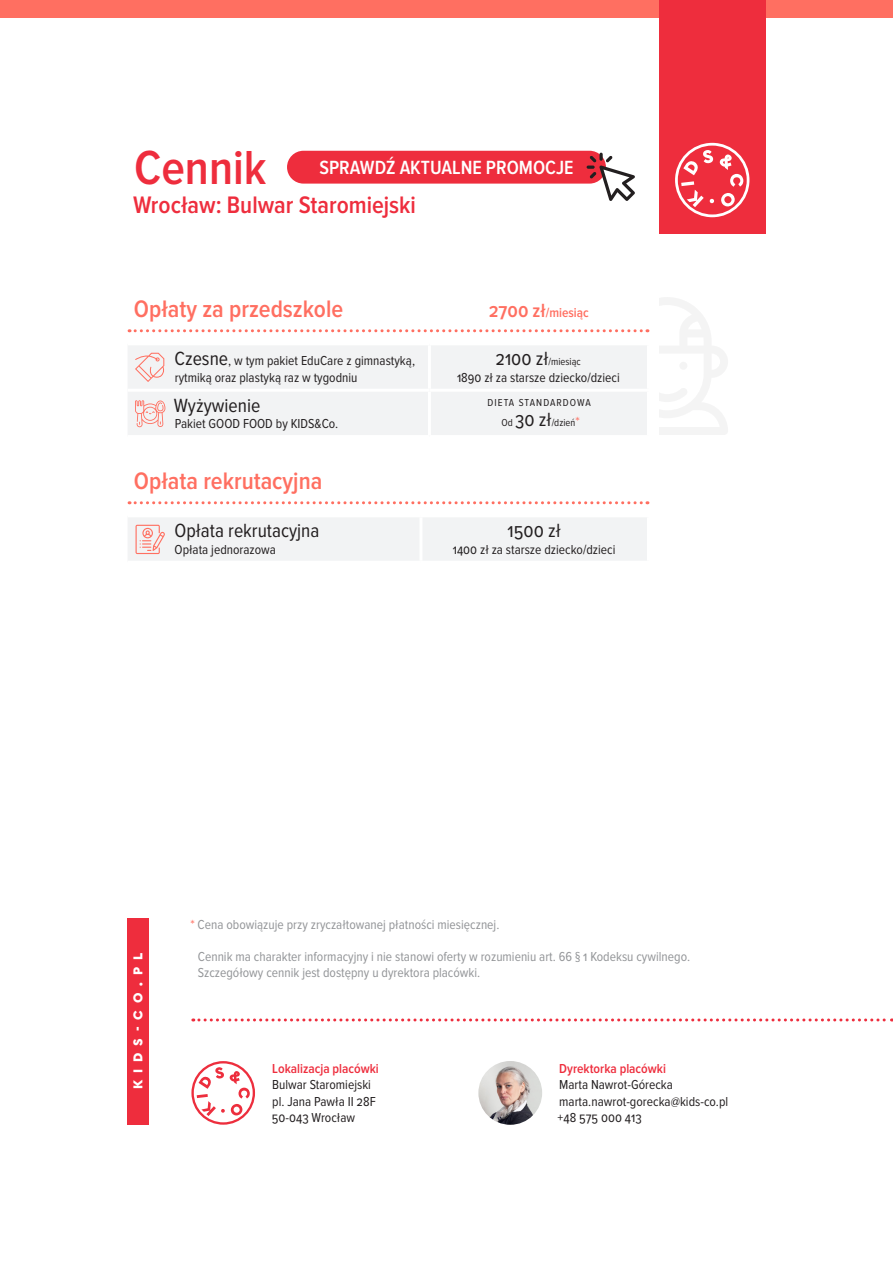
<style>
.page{position:relative;width:893px;height:1263px;background:#fff}
.page>*{position:absolute;margin:0;border:0;box-sizing:border-box;transform-origin:0 0}
.t1{font:600 49.5px "Proxima Nova Cond";color:#ee2d3d}
.t2{font:600 24.75px "Proxima Nova Cond";color:#ff6f61}
.t3{font:600 24.75px "Proxima Nova Cond";color:#ee2d3d}
.t4{font:19.8px "Proxima Nova Cond";color:#231f20}
.t5{font:600 19.8px "Proxima Nova Cond";color:#fff}
.t6{font:13.5px/16.2px "Proxima Nova Cond";color:#231f20}
.t7{font:13.5px/16.2px "Proxima Nova Cond";color:#939598}
.t8{font:600 13.5px "Proxima Nova Cond";color:#ee2d3d}
.t9{font:600 13.5px "Proxima Nova Cond";color:#ff6f61}
.t10{font:900 13.5px "Cera GR";letter-spacing:.52em;color:#fff}
.t11{font:10.5px/19.8px "Proxima Nova Cond";letter-spacing:.09em;color:#231f20;text-align:center}
.t12{font:10.5px "Proxima Nova Cond";color:#231f20}
.s1{font-size:19.8px}
.s2{font-size:13.5px;color:#ff6f61}
.s3{color:#ff6f61}
</style>
<div class="page">
<svg style="left:129px;top:329px;width:519px;height:3px"></svg>
<svg style="left:129px;top:501px;width:519px;height:3px"></svg>
<div style="left:128px;top:346px;width:519px;height:89px;background:#f2f3f4"></div>
<hr style="left:428px;top:345px;width:3px;height:44px;background:#fff">
<hr style="left:128px;top:389px;width:301px;height:3px;background:#fff">
<hr style="left:429px;top:389px;width:221px;height:3px;background:#fff">
<hr style="left:428px;top:392px;width:3px;height:43px;background:#fff">
<svg style="left:135px;top:353px;width:30px;height:29px"></svg>
<svg style="left:135px;top:400px;width:30px;height:27px"></svg>
<div style="left:128px;top:518px;width:519px;height:42px;background:#f2f3f4"></div>
<div style="left:0;top:0;width:893px;height:17px;background:#ff6f61"></div>
<svg style="left:659px;top:297px;width:69px;height:138px"></svg>
<div style="left:679px;top:362px;width:8px;height:8px;background:#f4f4f4;border-radius:50%"></div>
<svg style="left:193px;top:1018px;width:699px;height:3px"></svg>
<svg style="left:191px;top:1061px;width:64px;height:64px"></svg>
<div style="left:659px;top:0;width:106px;height:233px;background:#ee2d3d"></div>
<svg style="left:675px;top:143px;width:74px;height:74px"></svg>
<div style="left:128px;top:918px;width:21px;height:207px;background:#ee2d3d"></div>
<img style="left:478px;top:1061px;width:64px;height:64px;border-radius:32px">
<div style="left:287px;top:151px;width:319px;height:33px;background:#ee2d3d;border-radius:16px"></div>
<svg style="left:587px;top:153px;width:48px;height:48px"></svg>
<h1 class="t1" style="left:134px;top:145px;width:134px">Cennik</h1>
<h2 class="t3" style="left:133px;top:194px;width:284px">Wrocław: Bulwar Staromiejski</h2>
<h3 class="t5" style="left:319px;top:158px;width:256px">SPRAWDŹ AKTUALNE PROMOCJE</h3>
<h2 class="t2" style="left:134px;top:297px;width:211px">Opłaty za przedszkole</h2>
<p class="t9" style="left:489px;top:306px;width:102px"><span class="s1">2700 zł</span>/miesiąc</p>
<p class="t6" style="left:174px;top:353px;width:242px"><span class="s1">Czesne</span>, w tym pakiet EduCare z gimnastyką, rytmiką oraz plastyką raz w tygodniu</p>
<p class="t12" style="left:495px;top:357px;width:87px"><span class="s1">2100 zł</span>/miesiąc</p>
<p class="t6" style="left:457px;top:370px;width:164px">1890 zł za starsze dziecko/dzieci</p>
<h3 class="t4" style="left:174px;top:396px;width:88px">Wyżywienie</h3>
<p class="t6" style="left:175px;top:416px;width:165px">Pakiet GOOD FOOD by KIDS&amp;Co.</p>
<h2 class="t2" style="left:134px;top:469px;width:190px">Opłata rekrutacyjna</h2>
<h3 class="t4" style="left:174px;top:522px;width:147px">Opłata rekrutacyjna</h3>
<p class="t6" style="left:175px;top:542px;width:103px">Opłata jednorazowa</p>
<p class="t11" style="left:487px;top:393px;width:105px">DIETA STANDARDOWA<br>Od <span class="s1">30 zł</span>/dzień<span class="s2">*</span></p>
<h3 class="t4" style="left:507px;top:522px;width:55px">1500 zł</h3>
<p class="t6" style="left:453px;top:542px;width:164px">1400 zł za starsze dziecko/dzieci</p>
<p class="t10" style="left:130px;top:1089px;width:138px;rotate:-90deg">KIDS-CO.PL</p>
<p class="t7" style="left:190px;top:917px;width:311px"><span class="s3">*</span> Cena obowiązuje przy zryczałtowanej płatności miesięcznej.</p>
<p class="t7" style="left:198px;top:949px;width:494px">Cennik ma charakter informacyjny i nie stanowi oferty w rozumieniu art. 66 § 1 Kodeksu cywilnego.<br>Szczegółowy cennik jest dostępny u dyrektora placówki.</p>
<p class="t8" style="left:272px;top:1062px;width:108px">Lokalizacja placówki</p>
<p class="t6" style="left:272px;top:1077px;width:105px">Bulwar Staromiejski pl. Jana Pawła II 28F<br>50-043 Wrocław</p>
<p class="t8" style="left:559px;top:1062px;width:108px">Dyrektorka placówki</p>
<p class="t6" style="left:558px;top:1077px;width:172px">Marta Nawrot-Górecka marta.nawrot-gorecka@kids-co.pl +48 575 000 413</p>
</div>
